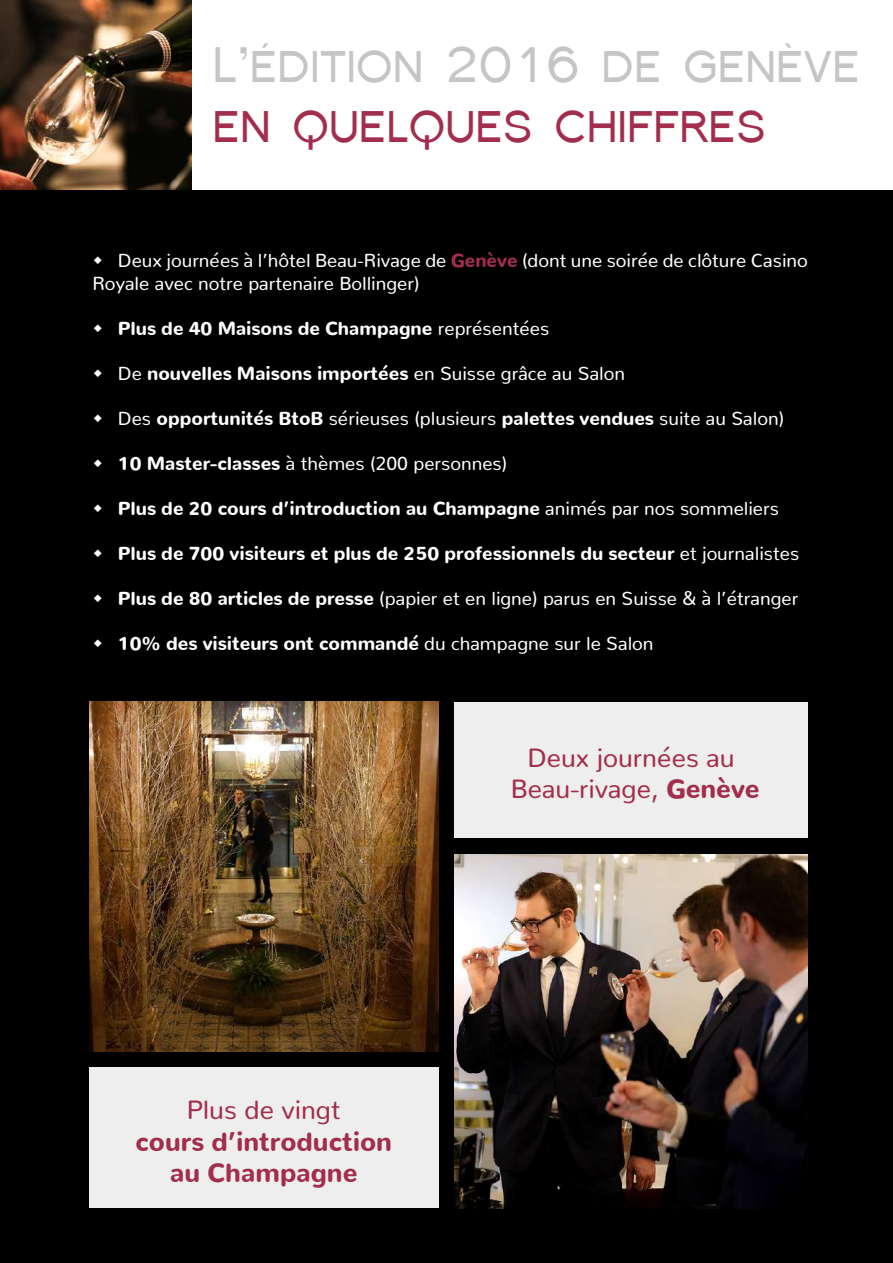
<style>
.page{position:relative;width:893px;height:1263px;background:#000}
.page>*{position:absolute;margin:0;border:0;box-sizing:border-box;transform-origin:0 0}
.t1{font:49.5px "Florencesans SC";color:#c3c5c6}
.t2{font:49.5px "Florencesans SC";color:#a32d4d}
.t3{font:26.25px/31.5px "Nunito";color:#a32d4d;text-align:center}
.t4{font:900 26.25px/31.5px "Nunito";color:#a32d4d;text-align:center}
.t5{font:18.75px/22.5px "Nunito";color:#fff}
.t6{font:900 18.75px "Nunito";color:#fff}
.s1{font-weight:900;color:#a32d4d}
.s2{font-weight:400}
.s3{font-weight:900}
</style>
<div class="page">
<div style="left:0;top:0;width:893px;height:189px;background:#fff"></div>
<div style="left:89px;top:1067px;width:350px;height:141px;background:#eee"></div>
<img style="left:454px;top:855px;width:354px;height:353px">
<div style="left:454px;top:702px;width:354px;height:136px;background:#eee"></div>
<img style="left:90px;top:702px;width:349px;height:349px">
<img style="left:0;top:0;width:191px;height:190px">
<h1 class="t1" style="left:213px;top:39px;width:649px">L’édition 2016 de genève</h1>
<h1 class="t2" style="left:213px;top:98px;width:555px">en quelques chiffres</h1>
<p class="t5" style="left:92px;top:247px;width:717px;text-indent:26px">Deux journées à l’hôtel Beau-Rivage de <span class="s1">Genève</span> (dont une soirée de clôture Casino<br>Royale avec notre partenaire Bollinger)</p>
<p class="t6" style="left:118px;top:311px;width:433px">Plus de 40 Maisons de Champagne <span class="s2">représentées</span></p>
<p class="t6" style="left:118px;top:356px;width:509px"><span class="s2">De</span> nouvelles Maisons importées <span class="s2">en Suisse grâce au Salon</span></p>
<p class="t5" style="left:118px;top:405px;width:668px">Des <span class="s3">opportunités BtoB</span> sérieuses (plusieurs <span class="s3">palettes vendues</span> suite au Salon)</p>
<p class="t5" style="left:118px;top:450px;width:391px"><span class="s3">10 Master-classes</span> à thèmes (200 personnes)</p>
<p class="t6" style="left:118px;top:491px;width:663px">Plus de 20 cours d’introduction au Champagne <span class="s2">animés par nos sommeliers</span></p>
<p class="t6" style="left:118px;top:536px;width:683px">Plus de 700 visiteurs et plus de 250 professionnels du secteur <span class="s2">et journalistes</span></p>
<p class="t5" style="left:118px;top:585px;width:682px"><span class="s3">Plus de 80 articles de presse</span> (papier et en ligne) parus en Suisse &amp; à l’étranger</p>
<p class="t6" style="left:118px;top:626px;width:537px">10% des visiteurs ont commandé <span class="s2">du champagne sur le Salon</span></p>
<h2 class="t3" style="left:187px;top:1091px;width:155px">Plus de vingt</h2>
<h2 class="t4" style="left:136px;top:1122px;width:258px">cours d’introduction au Champagne</h2>
<h2 class="t3" style="left:511px;top:739px;width:250px">Deux journées au<br>Beau-rivage, <span class="s3">Genève</span></h2>
</div>
